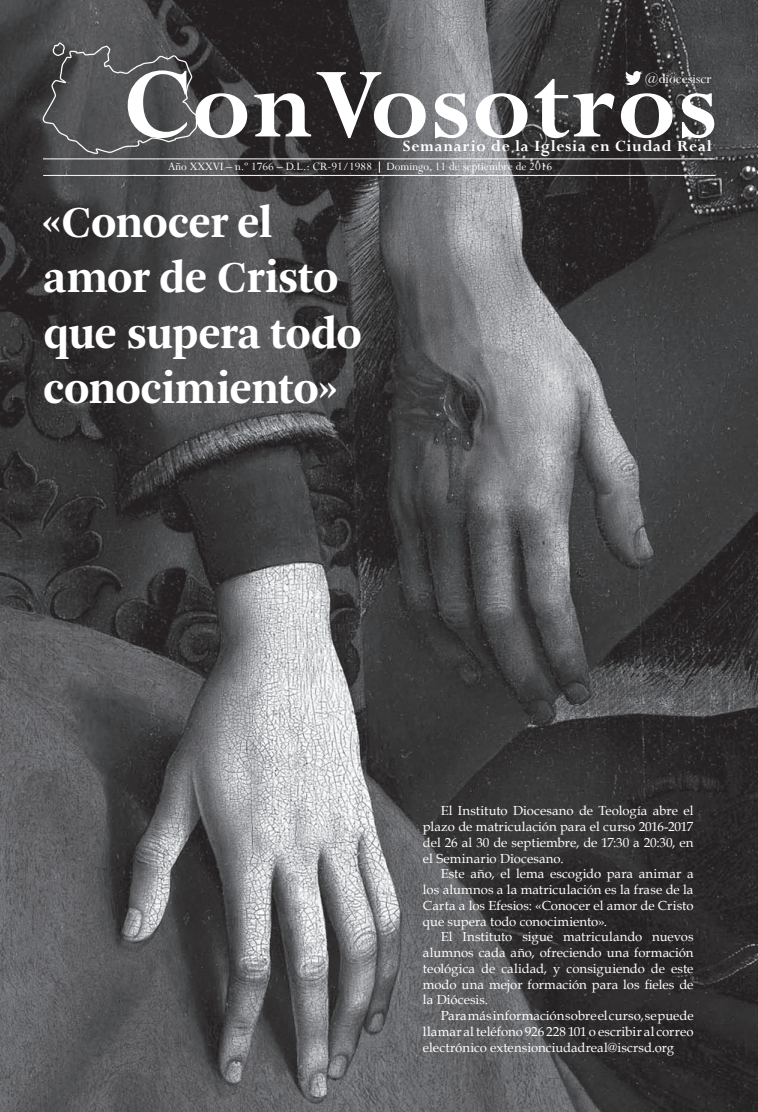
<style>
.page{position:relative;width:758px;height:1112px;background:#fff}
.page>*{position:absolute;margin:0;border:0;box-sizing:border-box;transform-origin:0 0}
.t1{font:700 110px "Perpetua";letter-spacing:.01em;color:#fff}
.t2{font:700 46.25px/55.5px "Arnhem";letter-spacing:-.02em;color:#fff}
.t3{font:700 17.5px "Perpetua";letter-spacing:.04em;color:#fff}
.t4{font:15px "Perpetua";color:#fff}
.t5{font:13.12px/15.8px "Book Antiqua";color:#fff;text-align:justify}
.t6{font:12.5px "Perpetua";color:#fff}
</style>
<div class="page">
<img style="left:0;top:0;width:758px;height:1112px">
<hr style="left:43px;top:159px;width:672px;height:1px;background:#fff">
<img style="left:625px;top:71px;width:17px;height:14px">
<hr style="left:43px;top:175px;width:672px;height:1px;background:#fff">
<img style="left:41px;top:42px;width:158px;height:114px">
<p class="t1" style="left:123px;top:36px;width:596px">ConVosotros</p>
<p class="t6" style="left:386px;top:159px;width:167px">Domingo, 11 de septiembre de 2016</p>
<p class="t4" style="left:645px;top:69px;width:68px">@diocesiscr</p>
<p class="t3" style="left:403px;top:135px;width:310px">Semanario de la Iglesia en Ciudad Real</p>
<p class="t6" style="left:168px;top:158px;width:205px">Año XXXVI – n.º 1766 – D.L.: CR-91/1988</p>
<p class="t2" style="left:43px;top:195px;width:320px">«Conocer el amor de Cristo que supera todo conocimiento»</p>
<p class="t5" style="left:423px;top:803px;width:272px;text-indent:18px">El Instituto Diocesano de Teología abre el plazo de matriculación para el curso 2016-2017 del 26 al 30 de septiembre, de 17:30 a 20:30, en el Seminario Diocesano.</p>
<p class="t5" style="left:423px;top:866px;width:272px;text-indent:18px">Este año, el lema escogido para animar a los alumnos a la matriculación es la frase de la Carta a los Efesios: «Conocer el amor de Cristo que supera todo conocimiento».</p>
<p class="t5" style="left:423px;top:929px;width:272px;text-indent:18px">El Instituto sigue matriculando nuevos alumnos cada año, ofreciendo una formación teológica de calidad, y consiguiendo de este modo una mejor formación para los fieles de la Diócesis.</p>
<p class="t5" style="left:423px;top:1007px;width:272px;text-indent:18px">Para más información sobre el curso, se puede llamar al teléfono 926 228 101 o escribir al correo electrónico extensionciudadreal@iscrsd.org</p>
</div>
